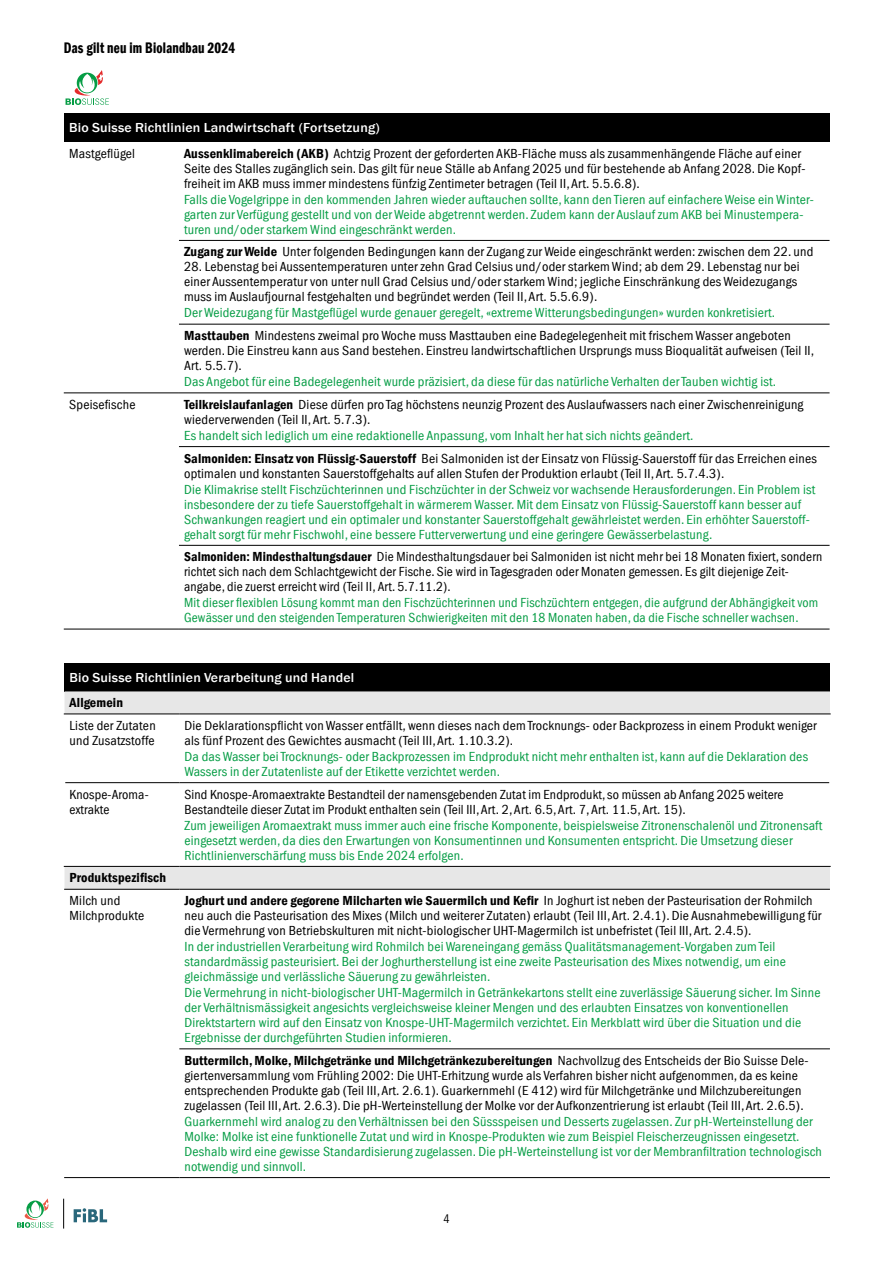
<style>
.page{position:relative;width:893px;height:1263px;background:#fff}
.page>*{position:absolute;margin:0;border:0;box-sizing:border-box;transform-origin:0 0}
.t1{font:15.75px "Franklin Gothic LT Com Dm Cm";letter-spacing:.015em;color:#000}
.t2{font:condensed 13.5px/15px "Franklin Gothic LT Com";letter-spacing:.015em;color:#069d45}
.t3{font:condensed 13.5px/15px "Franklin Gothic LT Com";letter-spacing:.015em;color:#000}
.t4{font:13.5px "Franklin Gothic LT Com Dm Cn";letter-spacing:.01em;color:#000}
.t5{font:500 13.2px "Franklin Gothic LT Com";letter-spacing:.015em;color:#fff}
.t6{font:condensed 12.6px "Franklin Gothic LT Com";color:#000;scale:.95 1}
.s1{font-family:"Franklin Gothic LT Com Dm Cn";font-stretch:normal}
.s2{font-family:"Franklin Gothic LT Com Dm Cn";font-stretch:normal;color:#000}
.s3{color:#000}
.s4{font-family:"Franklin Gothic LT Com";font-stretch:condensed}
</style>
<div class="page">
<svg style="left:63px;top:1199px;width:1px;height:29px"></svg>
<svg style="left:74px;top:1208px;width:33px;height:14px"></svg>
<svg style="left:17px;top:1198px;width:36px;height:30px"></svg>
<svg style="left:66px;top:70px;width:43px;height:35px"></svg>
<div style="left:64px;top:114px;width:766px;height:28px;background:#000"></div>
<hr style="left:64px;top:629px;width:115px;height:1px;background:#000">
<hr style="left:179px;top:324px;width:651px;height:1px;background:#000">
<hr style="left:179px;top:392px;width:651px;height:1px;background:#000">
<hr style="left:179px;top:446px;width:651px;height:1px;background:#000">
<hr style="left:179px;top:240px;width:651px;height:1px;background:#000">
<hr style="left:179px;top:545px;width:651px;height:1px;background:#000">
<hr style="left:64px;top:392px;width:115px;height:1px;background:#000">
<hr style="left:179px;top:629px;width:651px;height:1px;background:#000">
<div style="left:65px;top:663px;width:765px;height:28px;background:#000"></div>
<svg style="left:65px;top:691px;width:765px;height:198px"></svg>
<hr style="left:65px;top:782px;width:114px;height:1px;background:#000">
<hr style="left:179px;top:782px;width:650px;height:1px;background:#000">
<hr style="left:179px;top:889px;width:651px;height:1px;background:#000">
<hr style="left:179px;top:1048px;width:651px;height:1px;background:#000">
<hr style="left:179px;top:1177px;width:651px;height:1px;background:#000">
<hr style="left:64px;top:889px;width:115px;height:1px;background:#000">
<hr style="left:64px;top:1177px;width:115px;height:1px;background:#000">
<hr style="left:64px;top:713px;width:115px;height:1px;background:#000">
<hr style="left:179px;top:713px;width:652px;height:1px;background:#000">
<hr style="left:64px;top:866px;width:115px;height:1px;background:#000">
<hr style="left:179px;top:866px;width:652px;height:1px;background:#000">
<p class="t1" style="left:64px;top:39px;width:173px">Das gilt neu im Biolandbau 2024</p>
<p class="t5" style="left:69px;top:120px;width:312px">Bio Suisse Richtlinien Landwirtschaft (Fortsetzung)</p>
<p class="t3" style="left:69px;top:146px;width:67px">Mastgeflügel</p>
<p class="t3" style="left:184px;top:146px;width:623px"><span class="s1">Aussenklimabereich (AKB)</span> Achtzig Prozent der geforderten AKB-Fläche muss als zusammenhängende Fläche auf einer<br>Seite des Stalles zugänglich sein. Das gilt für neue Ställe ab Anfang 2025 und für bestehende ab Anfang 2028. Die Kopf&shy;freiheit im AKB muss immer mindestens fünfzig Zentimeter betragen (Teil II, Art. 5.5.6.8).</p>
<p class="t2" style="left:184px;top:192px;width:631px">Falls die Vogelgrippe in den kommenden Jahren wieder auftauchen sollte, kann den Tieren auf einfachere Weise ein Winter&shy;garten zur Verfügung gestellt und von der Weide abgetrennt werden. Zudem kann der Auslauf zum AKB bei Minustempera&shy;turen und/oder starkem Wind eingeschränkt werden.</p>
<p class="t3" style="left:184px;top:245px;width:631px"><span class="s1">Zugang zur Weide</span> Unter folgenden Bedingungen kann der Zugang zur Weide eingeschränkt werden: zwischen dem 22. und</p>
<p class="t3" style="left:184px;top:260px;width:617px">28. Lebenstag bei Aussentemperaturen unter zehn Grad Celsius und/oder starkem Wind; ab dem 29. Lebenstag nur bei einer Aussentemperatur von unter null Grad Celsius und/oder starkem Wind; jegliche Einschränkung des Weidezugangs muss im Auslaufjournal festgehalten und begründet werden (Teil II, Art. 5.5.6.9).</p>
<p class="t2" style="left:184px;top:302px;width:608px;line-height:22.8px">Der Weidezugang für Mastgeflügel wurde genauer geregelt, «extreme Witterungsbedingungen» wurden konkretisiert.<br><span class="s2">Masttauben</span> <span class="s3">Mindestens zweimal pro Woche muss Masttauben eine Badegelegenheit mit frischem Wasser angeboten</span></p>
<p class="t3" style="left:184px;top:343px;width:632px">werden. Die Einstreu kann aus Sand bestehen. Einstreu landwirtschaftlichen Ursprungs muss Bioqualität aufweisen (Teil II,<br>Art. 5.5.7).</p>
<p class="t2" style="left:184px;top:374px;width:594px">Das Angebot für eine Badegelegenheit wurde präzisiert, da diese für das natürliche Verhalten der Tauben wichtig ist.</p>
<p class="t3" style="left:69px;top:397px;width:68px">Speisefische</p>
<p class="t3" style="left:184px;top:397px;width:621px"><span class="s1">Teilkreislaufanlagen</span> Diese dürfen pro Tag höchstens neunzig Prozent des Auslaufwassers nach einer Zwischenreinigung wiederverwenden (Teil II, Art. 5.7.3).</p>
<p class="t2" style="left:184px;top:424px;width:634px;line-height:22.8px">Es handelt sich lediglich um eine redaktionelle Anpassung, vom Inhalt her hat sich nichts geändert.<br><span class="s2">Salmoniden: Einsatz von Flüssig-Sauerstoff</span> <span class="s3">Bei Salmoniden ist der Einsatz von Flüssig-Sauerstoff für das Erreichen eines</span></p>
<p class="t3" style="left:184px;top:466px;width:542px">optimalen und konstanten Sauerstoffgehalts auf allen Stufen der Produktion erlaubt (Teil II, Art. 5.7.4.3).</p>
<p class="t2" style="left:184px;top:482px;width:633px">Die Klimakrise stellt Fischzüchterinnen und Fischzüchter in der Schweiz vor wachsende Herausforderungen. Ein Problem ist insbesondere der zu tiefe Sauerstoffgehalt in wärmerem Wasser. Mit dem Einsatz von Flüssig-Sauerstoff kann besser auf Schwankungen reagiert und ein optimaler und konstanter Sauerstoffgehalt gewährleistet werden. Ein erhöhter Sauerstoff&shy;gehalt sorgt für mehr Fischwohl, eine bessere Futterverwertung und eine geringere Gewässerbelastung.</p>
<p class="t3" style="left:184px;top:549px;width:640px"><span class="s1">Salmoniden: Mindesthaltungsdauer</span> Die Mindesthaltungsdauer bei Salmoniden ist nicht mehr bei 18 Monaten fixiert, sondern richtet sich nach dem Schlachtgewicht der Fische. Sie wird in Tagesgraden oder Monaten gemessen. Es gilt diejenige Zeit&shy;angabe, die zuerst erreicht wird (Teil II, Art. 5.7.11.2).</p>
<p class="t2" style="left:184px;top:595px;width:636px">Mit dieser flexiblen Lösung kommt man den Fischzüchterinnen und Fischzüchtern entgegen, die aufgrund der Abhängigkeit vom<br>Gewässer und den steigenden Temperaturen Schwierigkeiten mit den 18 Monaten haben, da die Fische schneller wachsen.</p>
<p class="t5" style="left:70px;top:670px;width:286px">Bio Suisse Richtlinien Verarbeitung und Handel</p>
<p class="t4" style="left:70px;top:695px;width:55px">Allgemein</p>
<p class="t3" style="left:70px;top:718px;width:88px">Liste der Zutaten und Zusatzstoffe</p>
<p class="t3" style="left:184px;top:718px;width:634px">Die Deklarationspflicht von Wasser entfällt, wenn dieses nach dem Trocknungs- oder Backprozess in einem Produkt weniger als fünf Prozent des Gewichtes ausmacht (Teil III, Art. 1.10.3.2).</p>
<p class="t2" style="left:184px;top:749px;width:625px">Da das Wasser bei Trocknungs- oder Backprozessen im Endprodukt nicht mehr enthalten ist, kann auf die Deklaration des<br>Wassers in der Zutatenliste auf der Etikette verzichtet werden.</p>
<p class="t3" style="left:70px;top:787px;width:80px">Knospe-Aroma&shy;extrakte</p>
<p class="t3" style="left:184px;top:787px;width:601px">Sind Knospe-Aromaextrakte Bestandteil der namensgebenden Zutat im Endprodukt, so müssen ab Anfang 2025 weitere<br>Bestandteile dieser Zutat im Produkt enthalten sein (Teil III, Art. 2, Art. 6.5, Art. 7, Art. 11.5, Art. 15).</p>
<p class="t2" style="left:184px;top:818px;width:639px">Zum jeweiligen Aromaextrakt muss immer auch eine frische Komponente, beispielsweise Zitronenschalenöl und Zitronensaft eingesetzt werden, da dies den Erwartungen von Konsumentinnen und Konsumenten entspricht. Die Umsetzung dieser<br>Richtlinienverschärfung muss bis Ende 2024 erfolgen.</p>
<p class="t4" style="left:70px;top:870px;width:98px">Produktspezifisch</p>
<p class="t3" style="left:70px;top:893px;width:76px">Milch und<br>Milchprodukte</p>
<p class="t4" style="left:184px;top:893px;width:630px">Joghurt und andere gegorene Milcharten wie Sauermilch und Kefir <span class="s4">In Joghurt ist neben der Pasteurisation der Rohmilch</span></p>
<p class="t3" style="left:184px;top:908px;width:638px">neu auch die Pasteurisation des Mixes (Milch und weiterer Zutaten) erlaubt (Teil III, Art. 2.4.1). Die Ausnahmebewilligung für die Vermehrung von Betriebskulturen mit nicht-biologischer UHT-Magermilch ist unbefristet (Teil III, Art. 2.4.5).</p>
<p class="t2" style="left:184px;top:939px;width:638px">In der industriellen Verarbeitung wird Rohmilch bei Wareneingang gemäss Qualitätsmanagement-Vorgaben zum Teil standardmässig pasteurisiert. Bei der Joghurtherstellung ist eine zweite Pasteurisation des Mixes notwendig, um eine gleichmässige und verlässliche Säuerung zu gewährleisten.<br>Die Vermehrung in nicht-biologischer UHT-Magermilch in Getränkekartons stellt eine zuverlässige Säuerung sicher. Im Sinne der Verhältnismässigkeit angesichts vergleichsweise kleiner Mengen und des erlaubten Einsatzes von konventionellen Direktstartern wird auf den Einsatz von Knospe-UHT-Magermilch verzichtet. Ein Merkblatt wird über die Situation und die Ergebnisse der durchgeführten Studien informieren.</p>
<p class="t4" style="left:184px;top:1053px;width:626px">Buttermilch, Molke, Milchgetränke und Milchgetränkezubereitungen <span class="s4">Nachvollzug des Entscheids der Bio Suisse Dele-</span></p>
<p class="t3" style="left:184px;top:1068px;width:621px">giertenversammlung vom Frühling 2002: Die UHT-Erhitzung wurde als Verfahren bisher nicht aufgenommen, da es keine entsprechenden Produkte gab (Teil III, Art. 2.6.1). Guarkernmehl (E 412) wird für Milchgetränke und Milchzubereitungen zugelassen (Teil III, Art. 2.6.3). Die pH-Werteinstellung der Molke vor der Aufkonzentrierung ist erlaubt (Teil III, Art. 2.6.5).</p>
<p class="t2" style="left:184px;top:1114px;width:639px">Guarkernmehl wird analog zu den Verhältnissen bei den Süssspeisen und Desserts zugelassen. Zur pH-Werteinstellung der Molke: Molke ist eine funktionelle Zutat und wird in Knospe-Produkten wie zum Beispiel Fleischerzeugnissen eingesetzt.<br>Deshalb wird eine gewisse Standardisierung zugelassen. Die pH-Werteinstellung ist vor der Membranfiltration technologisch notwendig und sinnvoll.</p>
<p class="t6" style="left:443px;top:1211px;width:8px">4</p>
</div>
